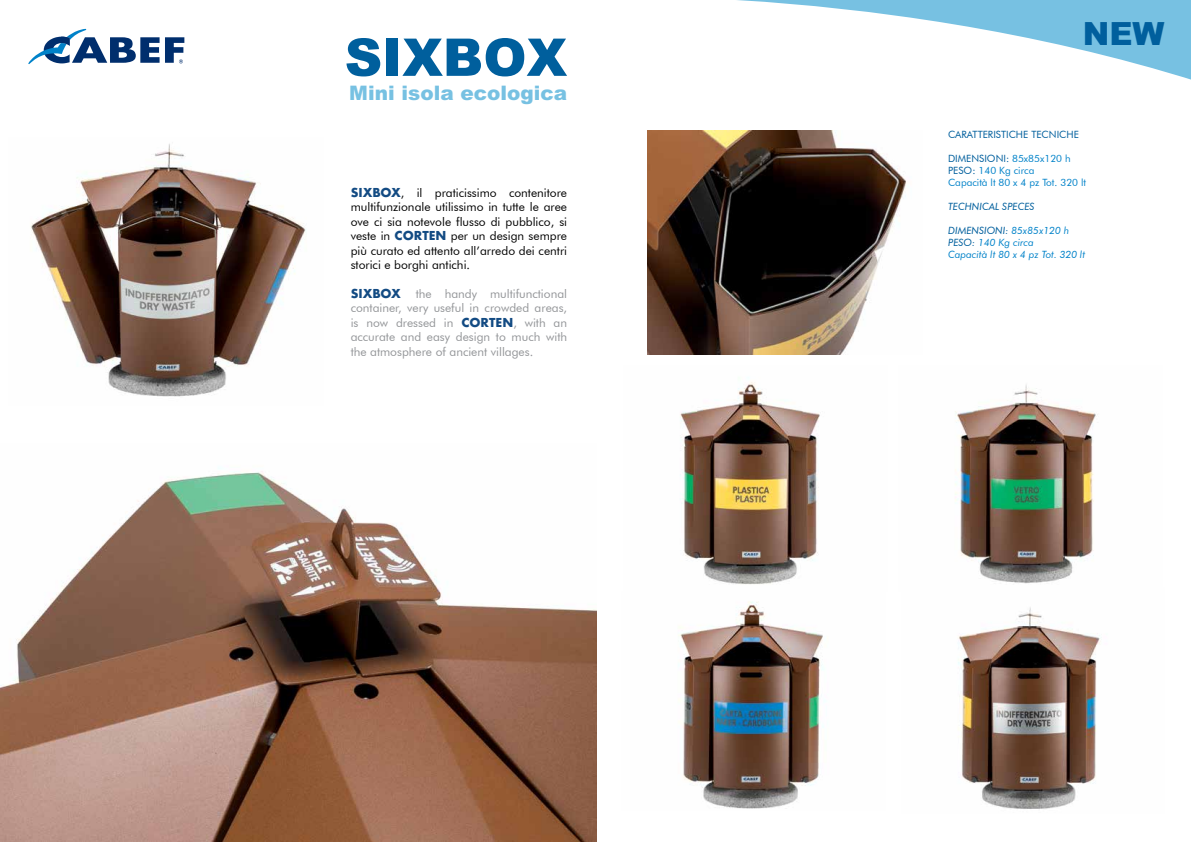
<style>
.page{position:relative;width:1191px;height:842px;background:#fff}
.page>*{position:absolute;margin:0;border:0;box-sizing:border-box;transform-origin:0 0}
.t1{font:900 52px "M Arial";color:#005f9d}
.t2{font:900 32px "M Arial";color:#005f9d}
.t3{font:900 20px "M Arial";color:#77c1e2}
.t4{font:12px/14.4px "Futura BT";color:#000;text-align:justify}
.t5{font:12px/14.4px "Futura BT";color:#939598;text-align:justify}
.t6{font:10px/12px "Futura BT";color:#0082c9}
.t7{font:italic 10px/12px "Futura BT";color:#0082c9}
.t8{font:10px "Futura BT";color:#005f9d}
.t9{font:italic 10px "Futura BT";color:#005f9d}
.s1{font-family:"Futura";font-weight:700;color:#134b83}
.s2{color:#005f9d}
</style>
<div class="page">
<svg style="left:28px;top:29px;width:156px;height:35px"></svg>
<img style="left:30px;top:143px;width:276px;height:254px">
<img style="left:0;top:467px;width:596px;height:375px">
<img style="left:680px;top:377px;width:140px;height:208px">
<img style="left:955px;top:384px;width:141px;height:200px">
<img style="left:678px;top:601px;width:147px;height:208px">
<img style="left:958px;top:607px;width:143px;height:202px">
<img style="left:647px;top:130px;width:259px;height:224px">
<svg style="left:737px;top:0;width:454px;height:80px"></svg>
<h1 class="t1" style="left:344px;top:25px;width:224px">SIXBOX</h1>
<h3 class="t3" style="left:349px;top:80px;width:219px">Mini isola ecologica</h3>
<p class="t4" style="left:351px;top:185px;width:218px"><span class="s1">SIXBOX</span>, il praticissimo contenitore multifunzionale utilissimo in tutte le aree ove ci sia notevole flusso di pubblico, si veste in <span class="s1">CORTEN</span> per un design sempre più curato ed attento all’arredo dei centri storici e borghi antichi.</p>
<p class="t5" style="left:351px;top:286px;width:218px"><span class="s1">SIXBOX</span> the handy multifunctional container, very useful in crowded areas, is now dressed in <span class="s1">CORTEN</span>, with an accurate and easy design to much with the atmosphere of ancient villages.</p>
<h2 class="t2" style="left:1082px;top:13px;width:83px">NEW</h2>
<p class="t8" style="left:948px;top:128px;width:132px">CARATTERISTICHE TECNICHE</p>
<p class="t6" style="left:948px;top:152px;width:140px"><span class="s2">DIMENSIONI:</span> 85x85x120 h<br><span class="s2">PESO:</span> 140 Kg circa<br>Capacità lt 80 x 4 pz Tot. 320 lt</p>
<p class="t9" style="left:948px;top:200px;width:88px">TECHNICAL SPECES</p>
<p class="t7" style="left:948px;top:224px;width:139px"><span class="s2">DIMENSIONI:</span> 85x85x120 h<br><span class="s2">PESO:</span> 140 Kg circa<br>Capacità lt 80 x 4 pz Tot. 320 lt</p>
</div>
